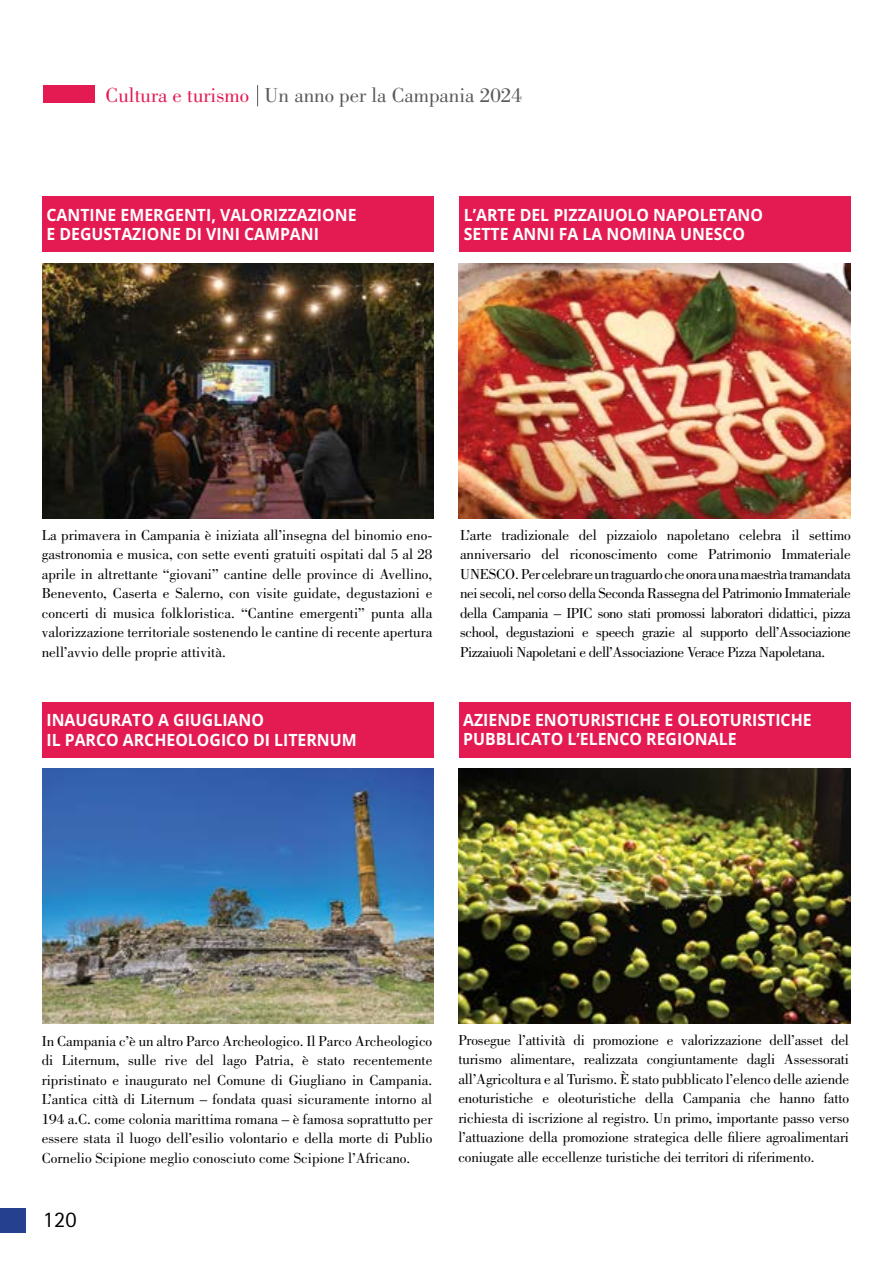
<style>
.page{position:relative;width:893px;height:1263px;background:#fff}
.page>*{position:absolute;margin:0;border:0;box-sizing:border-box;transform-origin:0 0}
.t1{font:22.5px "Rotis Sans Serif";color:#000}
.t2{font:21px "Bodoni Std";color:#5a5a5d}
.t3{font:700 16.8px/19.5px "Open Sans";color:#fff;scale:.94 1}
.t4{font:15px/19.5px "Bodoni Std";letter-spacing:-.005em;color:#000;text-align:justify}
.s1{color:#e41a52}
</style>
<div class="page">
<div style="left:42px;top:197px;width:391px;height:55px;background:#e41a52"></div>
<div style="left:459px;top:197px;width:391px;height:55px;background:#e41a52"></div>
<img style="left:42px;top:263px;width:391px;height:255px">
<img style="left:459px;top:263px;width:391px;height:255px">
<div style="left:42px;top:702px;width:391px;height:55px;background:#e41a52"></div>
<img style="left:42px;top:769px;width:391px;height:255px">
<div style="left:459px;top:702px;width:391px;height:55px;background:#e41a52"></div>
<img style="left:459px;top:768px;width:391px;height:256px">
<div style="left:43px;top:85px;width:51px;height:17px;background:#e41a52"></div>
<svg style="left:257px;top:85px;width:1px;height:21px"></svg>
<div style="left:0;top:1209px;width:26px;height:24px;background:#25408f"></div>
<h2 class="t2" style="left:106px;top:83px;width:418px"><span class="s1">Cultura e turismo</span> Un anno per la Campania 2024</h2>
<p class="t3" style="left:46px;top:204px;width:331px">CANTINE EMERGENTI, VALORIZZAZIONE<br>E DEGUSTAZIONE DI VINI CAMPANI</p>
<p class="t3" style="left:464px;top:204px;width:320px">L’ARTE DEL PIZZAIUOLO NAPOLETANO<br>SETTE ANNI FA LA NOMINA UNESCO</p>
<p class="t4" style="left:42px;top:525px;width:392px">La primavera in Campania è iniziata all’insegna del binomio eno&shy;gastronomia e musica, con sette eventi gratuiti ospitati dal 5 al 28 aprile in altrettante “giovani” cantine delle province di Avellino, Benevento, Caserta e Salerno, con visite guidate, degustazioni e concerti di musica folkloristica. “Cantine emergenti” punta alla valorizzazione territoriale sostenendo le cantine di recente apertura nell’avvio delle proprie attività.</p>
<p class="t4" style="left:460px;top:525px;width:392px">L’arte tradizionale del pizzaiolo napoletano celebra il settimo anniversario del riconoscimento come Patrimonio Immateriale UNESCO. Per celebrare un traguardo che onora una maestrìa tramandata nei secoli, nel corso della Seconda Rassegna del Patrimonio Immateriale della Campania – IPIC sono stati promossi laboratori didattici, pizza school, degustazioni e speech grazie al supporto dell’Associazione Pizzaiuoli Napoletani e dell’Associazione Verace Pizza Napoletana.</p>
<p class="t3" style="left:46px;top:710px;width:331px">INAUGURATO A GIUGLIANO<br>IL PARCO ARCHEOLOGICO DI LITERNUM</p>
<p class="t3" style="left:463px;top:709px;width:372px">AZIENDE ENOTURISTICHE E OLEOTURISTICHE<br>PUBBLICATO L’ELENCO REGIONALE</p>
<p class="t4" style="left:42px;top:1031px;width:392px">In Campania c’è un altro Parco Archeologico. Il Parco Archeologico di Liternum, sulle rive del lago Patria, è stato recentemente ripristinato e inaugurato nel Comune di Giugliano in Campania.<br>L’antica città di Liternum – fondata quasi sicuramente intorno al 194 a.C. come colonia marittima romana – è famosa soprattutto per essere stata il luogo dell’esilio volontario e della morte di Publio Cornelio Scipione meglio conosciuto come Scipione l’Africano.</p>
<h1 class="t1" style="left:43px;top:1206px;width:35px">120</h1>
<p class="t4" style="left:458px;top:1030px;width:392px">Prosegue l’attività di promozione e valorizzazione dell’asset del turismo alimentare, realizzata congiuntamente dagli Assessorati all’Agricoltura e al Turismo. È stato pubblicato l’elenco delle aziende enoturistiche e oleoturistiche della Campania che hanno fatto richiesta di iscrizione al registro. Un primo, importante passo verso l’attuazione della promozione strategica delle filiere agroalimentari coniugate alle eccellenze turistiche dei territori di riferimento.</p>
</div>
